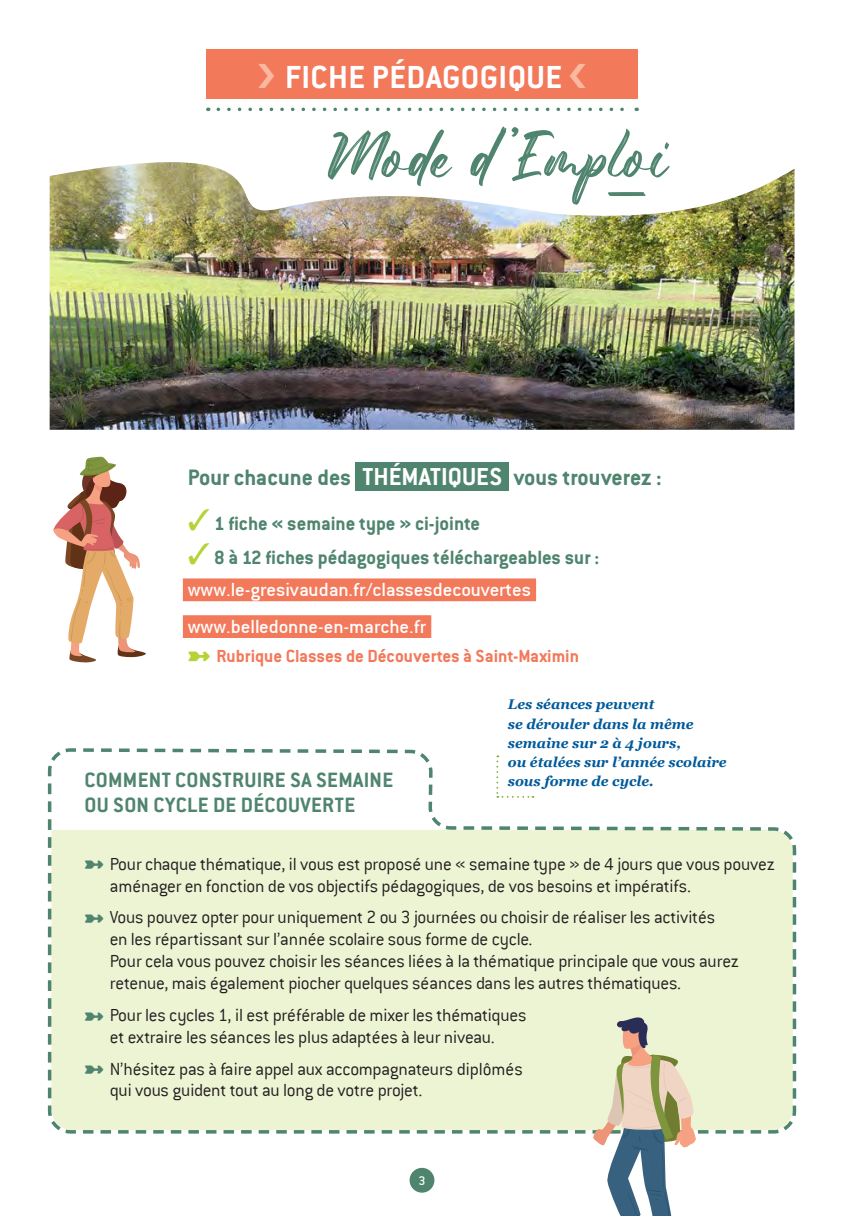
<style>
.page{position:relative;width:844px;height:1216px;background:#fff}
.page>*{position:absolute;margin:0;border:0;box-sizing:border-box;transform-origin:0 0}
.t1{font:66.5px "Brithania";color:#4f846e}
.t2{font:700 35px "Conduit ITC";letter-spacing:.015em;color:#fff}
.t3{font:700 24.5px "Conduit ITC";color:#4f846e}
.t4{font:700 22.75px "Conduit ITC";letter-spacing:.015em;color:#4f846e}
.t5{font:700 21px "Conduit ITC";color:#4f846e}
.t6{font:21px "Conduit ITC";color:#fff}
.t7{font:300 19.25px/21.9px "Conduit ITC";letter-spacing:-.015em;color:#231f20}
.t8{font:700 19.25px "Conduit ITC";color:#f3795b}
.t9{font:italic 700 14px/19.2px "Georgia";color:#005a9c}
.t10{font:14px "Conduit ITC";color:#fff}
.s1{font-size:26.95px;color:#fff}
.s2{color:#b5d334}
.s3{color:#4f846e}
</style>
<div class="page">
<img style="left:50px;top:162px;width:744px;height:268px">
<div style="left:206px;top:50px;width:431px;height:49px;background:#f3795b"></div>
<svg style="left:218px;top:108px;width:406px;height:3px"></svg>
<div style="left:183px;top:578px;width:353px;height:23px;background:#f3795b"></div>
<div style="left:183px;top:615px;width:248px;height:23px;background:#f3795b"></div>
<div style="left:355px;top:462px;width:154px;height:28px;background:#4f846e"></div>
<svg style="left:47px;top:748px;width:750px;height:386px"></svg>
<svg style="left:83px;top:1016px;width:681px;height:199px"></svg>
<svg style="left:53px;top:456px;width:93px;height:207px"></svg>
<svg style="left:496px;top:755px;width:37px;height:42px"></svg>
<p class="t2" style="left:285px;top:56px;width:278px">FICHE PÉDAGOGIQUE</p>
<p class="t1" style="left:328px;top:113px;width:339px">Mode d¹’Emploi</p>
<p class="t1" style="left:601px;top:144px;width:47px">—</p>
<p class="t3" style="left:188px;top:462px;width:316px">Pour chacune des <span class="s1">THÉMATIQUES</span></p>
<p class="t3" style="left:513px;top:462px;width:149px">vous trouverez :</p>
<p class="t5" style="left:188px;top:510px;width:294px"><span class="s2">✓</span> 1 fiche « semaine type » ci-jointe</p>
<p class="t5" style="left:188px;top:544px;width:413px"><span class="s2">✓</span> 8 à 12 fiches pédagogiques téléchargeables sur :</p>
<p class="t6" style="left:188px;top:577px;width:345px">www.le-gresivaudan.fr/classesdecouvertes</p>
<p class="t6" style="left:188px;top:614px;width:240px">www.belledonne-en-marche.fr</p>
<p class="t8" style="left:188px;top:644px;width:392px"><span class="s2">➼</span> Rubrique Classes de Découvertes à Saint-Maximin</p>
<p class="t4" style="left:84px;top:766px;width:310px">COMMENT CONSTRUIRE SA SEMAINE</p>
<p class="t4" style="left:84px;top:790px;width:272px">OU SON CYCLE DE DÉCOUVERTE</p>
<p class="t9" style="left:507px;top:694px;width:220px">Les séances peuvent<br>se dérouler dans la même semaine sur 2 à 4 jours,<br>ou étalées sur l’année scolaire sous forme de cycle.</p>
<p class="t7" style="left:110px;top:852px;width:666px;text-indent:-25px"><span class="s3">➼</span> Pour chaque thématique, il vous est proposé une « semaine type » de 4 jours que vous pouvez aménager en fonction de vos objectifs pédagogiques, de vos besoins et impératifs.</p>
<p class="t7" style="left:110px;top:906px;width:630px;text-indent:-25px"><span class="s3">➼</span> Vous pouvez opter pour uniquement 2 ou 3 journées ou choisir de réaliser les activités<br>en les répartissant sur l’année scolaire sous forme de cycle.<br>Pour cela vous pouvez choisir les séances liées à la thématique principale que vous aurez retenue, mais également piocher quelques séances dans les autres thématiques.</p>
<p class="t7" style="left:84px;top:1003px;width:443px;text-align:center"><span class="s3">➼</span> Pour les cycles 1, il est préférable de mixer les thématiques et extraire les séances les plus adaptées à leur niveau.</p>
<p class="t7" style="left:110px;top:1057px;width:414px;text-indent:-25px"><span class="s3">➼</span> N’hésitez pas à faire appel aux accompagnateurs diplômés qui vous guident tout au long de votre projet.</p>
<p class="t10" style="left:418px;top:1172px;width:9px">3</p>
</div>
